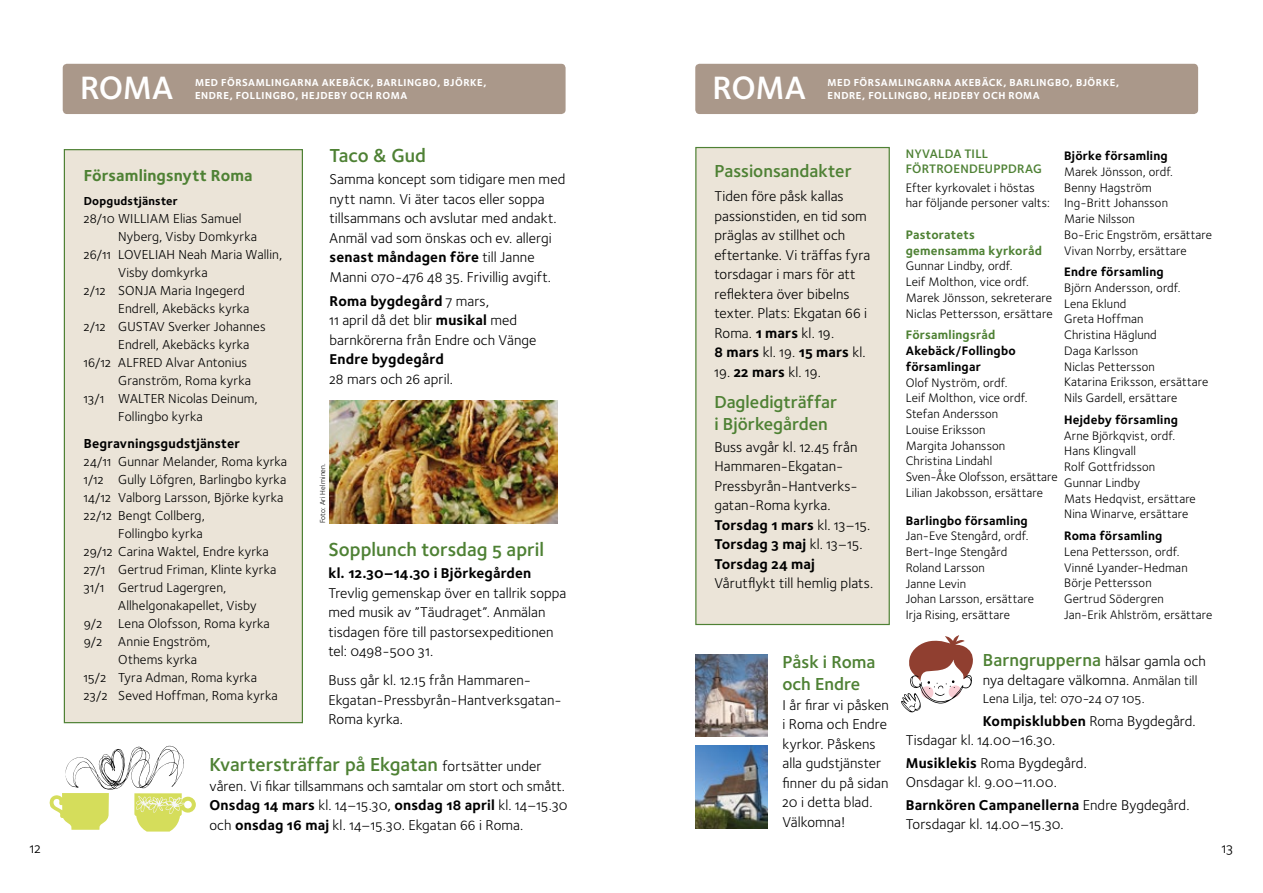
<style>
.page{position:relative;width:1263px;height:893px;background:#fff}
.page>*{position:absolute;margin:0;border:0;box-sizing:border-box;transform-origin:0 0}
.t1{font:33.45px "Foundry Sterling Demi OSF";letter-spacing:-.015em;color:#fff}
.t2{font:19.5px "Foundry Sterling Demi OSF";color:#4e8134}
.t3{font:18px/22.5px "Foundry Sterling Demi OSF";color:#4e8134}
.t4{font:16.5px "Foundry Sterling Bold OSF";letter-spacing:.005em;color:#4e8134}
.t5{font:14.7px/19.5px "Foundry Sterling Book OSF";letter-spacing:.005em;color:#000}
.t6{font:14.7px/19.5px "Foundry Sterling Bold OSF";letter-spacing:.01em;color:#000}
.t7{font:13.5px "Foundry Sterling Book OSF";letter-spacing:.01em;color:#000}
.t8{font:13.5px "Foundry Sterling Bold OSF";letter-spacing:.015em;color:#000}
.t9{font:12.75px/15.8px "Foundry Sterling Book OSF";letter-spacing:.01em;color:#000}
.t10{font:700 12.75px/15.8px "Foundry Sterling";letter-spacing:.015em;color:#000}
.t11{font:700 12.75px/15.8px "Foundry Sterling";letter-spacing:.015em;color:#4e8134}
.t12{font:12.75px/15px "Foundry Sterling Demi OSF";letter-spacing:.01em;color:#4e8134}
.t13{font:12px "Foundry Sterling Bold OSF";letter-spacing:.02em;color:#000}
.t14{font:10.5px/13.5px "Foundry Sterling Bold OSF";letter-spacing:.05em;color:#fff}
.t15{font:7.5px "Foundry Sterling Book OSF";letter-spacing:.025em;color:#000}
.s1{font-family:"Foundry Sterling Book OSF"}
.s2{font-family:"Foundry Sterling Bold OSF"}
.s3{font-family:"Foundry Sterling Book OSF";font-size:14.7px;color:#000}
.s4{font-family:"Foundry Sterling Demi OSF";font-size:18px;color:#4e8134}
.s5{font-size:13.5px}
</style>
<div class="page">
<div style="left:695px;top:147px;width:195px;height:478px;background:#ebe4d8;border:1px solid #4e8134"></div>
<div style="left:63px;top:64px;width:503px;height:50px;background:#aa988a;border-radius:4px"></div>
<div style="left:695px;top:64px;width:503px;height:50px;background:#aa988a;border-radius:4px"></div>
<div style="left:64px;top:149px;width:239px;height:574px;background:#ebe4d8;border:1px solid #4e8134"></div>
<svg style="left:50px;top:746px;width:146px;height:86px"></svg>
<img style="left:330px;top:401px;width:228px;height:122px">
<img style="left:695px;top:654px;width:73px;height:83px">
<img style="left:695px;top:745px;width:73px;height:83px">
<svg style="left:901px;top:635px;width:72px;height:77px"></svg>
<h1 class="t1" style="left:80px;top:64px;width:95px">ROMA</h1>
<p class="t14" style="left:195px;top:75px;width:293px">MED FÖRSAMLINGARNA AKEBÄCK, BARLINGBO, BJÖRKE,<br>ENDRE, FOLLINGBO, HEJDEBY OCH ROMA</p>
<h1 class="t1" style="left:713px;top:64px;width:95px">ROMA</h1>
<p class="t14" style="left:828px;top:75px;width:293px">MED FÖRSAMLINGARNA AKEBÄCK, BARLINGBO, BJÖRKE,<br>ENDRE, FOLLINGBO, HEJDEBY OCH ROMA</p>
<h2 class="t2" style="left:330px;top:142px;width:98px">Taco &amp; Gud</h2>
<p class="t5" style="left:330px;top:169px;width:237px">Samma koncept som tidigare men med nytt namn. Vi äter tacos eller soppa tillsammans och avslutar med andakt.<br>Anmäl vad som önskas och ev. allergi</p>
<p class="t6" style="left:330px;top:247px;width:207px">senast måndagen före <span class="s1">till Janne</span></p>
<p class="t5" style="left:330px;top:267px;width:223px">Manni 070-476 48 35. Frivillig avgift.</p>
<p class="t6" style="left:330px;top:291px;width:161px">Roma bygdegård <span class="s1">7 mars,</span></p>
<p class="t5" style="left:330px;top:310px;width:208px">11 april då det blir <span class="s2">musikal</span> med barnkörerna från Endre och Vänge</p>
<p class="t6" style="left:330px;top:349px;width:116px">Endre bygdegård</p>
<p class="t5" style="left:330px;top:369px;width:125px">28 mars och 26 april.</p>
<p class="t4" style="left:84px;top:163px;width:170px">Församlingsnytt Roma</p>
<p class="t13" style="left:84px;top:192px;width:96px">Dopgudstjänster</p>
<p class="t7" style="left:84px;top:209px;width:159px">28/10 WILLIAM Elias Samuel</p>
<p class="t7" style="left:118px;top:227px;width:140px">Nyberg, Visby Domkyrka</p>
<p class="t7" style="left:84px;top:245px;width:200px">26/11 LOVELIAH Neah Maria Wallin,</p>
<p class="t7" style="left:118px;top:263px;width:91px">Visby domkyrka</p>
<p class="t7" style="left:84px;top:281px;width:163px">2/12 SONJA Maria Ingegerd</p>
<p class="t7" style="left:118px;top:299px;width:133px">Endrell, Akebäcks kyrka</p>
<p class="t7" style="left:84px;top:317px;width:183px">2/12 GUSTAV Sverker Johannes</p>
<p class="t7" style="left:118px;top:335px;width:133px">Endrell, Akebäcks kyrka</p>
<p class="t7" style="left:84px;top:353px;width:165px">16/12 ALFRED Alvar Antonius</p>
<p class="t7" style="left:118px;top:371px;width:134px">Granström, Roma kyrka</p>
<p class="t7" style="left:84px;top:389px;width:176px">13/1 WALTER Nicolas Deinum,</p>
<p class="t7" style="left:118px;top:407px;width:86px">Follingbo kyrka</p>
<p class="t8" style="left:84px;top:434px;width:158px">Begravningsgudstjänster</p>
<p class="t7" style="left:84px;top:452px;width:205px">24/11 Gunnar Melander, Roma kyrka</p>
<p class="t7" style="left:84px;top:470px;width:204px">1/12 Gully Löfgren, Barlingbo kyrka</p>
<p class="t7" style="left:84px;top:488px;width:201px">14/12 Valborg Larsson, Björke kyrka</p>
<p class="t7" style="left:84px;top:506px;width:123px">22/12 Bengt Collberg,</p>
<p class="t7" style="left:118px;top:524px;width:86px">Follingbo kyrka</p>
<p class="t7" style="left:84px;top:542px;width:187px">29/12 Carina Waktel, Endre kyrka</p>
<p class="t7" style="left:84px;top:560px;width:194px">27/1 Gertrud Friman, Klinte kyrka</p>
<p class="t7" style="left:84px;top:578px;width:144px">31/1 Gertrud Lagergren,</p>
<p class="t7" style="left:118px;top:596px;width:140px">Allhelgonakapellet, Visby</p>
<p class="t7" style="left:84px;top:614px;width:188px">9/2 Lena Olofsson, Roma kyrka</p>
<p class="t7" style="left:84px;top:632px;width:128px">9/2 Annie Engström,</p>
<p class="t7" style="left:118px;top:650px;width:80px">Othems kyrka</p>
<p class="t7" style="left:84px;top:668px;width:175px">15/2 Tyra Adman, Roma kyrka</p>
<p class="t7" style="left:84px;top:686px;width:195px">23/2 Seved Hoffman, Roma kyrka</p>
<p class="t15" style="left:317px;top:523px;width:62px;rotate:-90deg">Foto: Ari Helminen.</p>
<h2 class="t2" style="left:328px;top:536px;width:217px">Sopplunch torsdag 5 april</h2>
<p class="t6" style="left:328px;top:563px;width:204px">kl. 12.30–14.30 i Björkegården</p>
<p class="t5" style="left:328px;top:582px;width:239px">Trevlig gemenskap över en tallrik soppa med musik av ”Täudraget”. Anmälan tisdagen före till pastorsexpeditionen tel: 0498-500 31.</p>
<p class="t5" style="left:328px;top:670px;width:235px">Buss går kl. 12.15 från Hammaren-<br>Ekgatan-Pressbyrån-Hantverksgatan-<br>Roma kyrka.</p>
<h2 class="t2" style="left:209px;top:751px;width:334px">Kvartersträffar på Ekgatan <span class="s3">fortsätter under</span></h2>
<p class="t5" style="left:209px;top:776px;width:357px">våren. Vi fikar tillsammans och samtalar om stort och smått.</p>
<p class="t6" style="left:209px;top:795px;width:360px">Onsdag 14 mars <span class="s1">kl. 14–15.30,</span> onsdag 18 april <span class="s1">kl. 14–15.30</span></p>
<p class="t5" style="left:209px;top:815px;width:315px">och <span class="s2">onsdag 16 maj</span> kl. 14–15.30. Ekgatan 66 i Roma.</p>
<p class="t3" style="left:714px;top:159px;width:139px">Passionsandakter</p>
<p class="t5" style="left:714px;top:186px;width:157px">Tiden före påsk kallas passionstiden, en tid som präglas av stillhet och eftertanke. Vi träffas fyra torsdagar i mars för att reflektera över bibelns texter. Plats: Ekgatan 66 i<br>Roma. <span class="s2">1 mars</span> kl. 19.</p>
<p class="t6" style="left:714px;top:342px;width:153px">8 mars <span class="s1">kl. 19.</span> 15 mars <span class="s1">kl.</span></p>
<p class="t5" style="left:714px;top:362px;width:108px">19. <span class="s2">22 mars</span> kl. 19.</p>
<p class="t3" style="left:714px;top:391px;width:124px;line-height:21.8px">Dagledigträffar i Björkegården</p>
<p class="t5" style="left:714px;top:437px;width:144px">Buss avgår kl. 12.45 från<br>Hammaren-Ekgatan-<br>Pressbyrån-Hantverks&shy;gatan-Roma kyrka.</p>
<p class="t6" style="left:714px;top:515px;width:158px">Torsdag 1 mars <span class="s1">kl. 13–15.<br></span>Torsdag 3 maj <span class="s1">kl. 13–15.<br></span>Torsdag 24 maj</p>
<p class="t5" style="left:714px;top:573px;width:160px">Vårutflykt till hemlig plats.</p>
<p class="t3" style="left:782px;top:650px;width:95px">Påsk i Roma och Endre</p>
<p class="t5" style="left:782px;top:694px;width:108px">I år firar vi påsken i Roma och Endre kyrkor. Påskens alla gudstjänster finner du på sidan<br>20 i detta blad.<br>Välkomna!</p>
<p class="t12" style="left:906px;top:146px;width:137px">NYVALDA TILL<br>FÖRTROENDEUPPDRAG</p>
<p class="t9" style="left:906px;top:179px;width:146px">Efter kyrkovalet i höstas har följande personer valts:</p>
<p class="t11" style="left:906px;top:226px;width:138px">Pastoratets gemensamma kyrkoråd</p>
<p class="t9" style="left:906px;top:258px;width:148px">Gunnar Lindby, ordf.<br>Leif Molthon, vice ordf.<br>Marek Jönsson, sekreterare<br>Niclas Pettersson, ersättare</p>
<p class="t11" style="left:906px;top:327px;width:91px">Församlingsråd</p>
<p class="t10" style="left:906px;top:343px;width:111px">Akebäck/Follingbo församlingar</p>
<p class="t9" style="left:906px;top:374px;width:153px">Olof Nyström, ordf.<br>Leif Molthon, vice ordf.<br>Stefan Andersson<br>Louise Eriksson<br>Margita Johansson<br>Christina Lindahl<br>Sven-Åke Olofsson, ersättare<br>Lilian Jakobsson, ersättare</p>
<p class="t10" style="left:906px;top:512px;width:124px">Barlingbo församling</p>
<p class="t9" style="left:906px;top:528px;width:130px">Jan-Eve Stengård, ordf.<br>Bert-Inge Stengård<br>Roland Larsson<br>Janne Levin<br>Johan Larsson, ersättare<br>Irja Rising, ersättare</p>
<p class="t10" style="left:1064px;top:147px;width:105px">Björke församling</p>
<p class="t9" style="left:1064px;top:163px;width:149px">Marek Jönsson, ordf.<br>Benny Hagström<br>Ing-Britt Johansson<br>Marie Nilsson<br>Bo-Eric Engström, ersättare<br>Vivan Norrby, ersättare</p>
<p class="t10" style="left:1064px;top:264px;width:101px">Endre församling</p>
<p class="t9" style="left:1064px;top:279px;width:146px">Björn Andersson, ordf.<br>Lena Eklund<br>Greta Hoffman<br>Christina Häglund<br>Daga Karlsson<br>Niclas Pettersson<br>Katarina Eriksson, ersättare<br>Nils Gardell, ersättare</p>
<p class="t10" style="left:1064px;top:411px;width:115px">Hejdeby församling</p>
<p class="t9" style="left:1064px;top:427px;width:133px">Arne Björkqvist, ordf.<br>Hans Klingvall<br>Rolf Gottfridsson<br>Gunnar Lindby<br>Mats Hedqvist, ersättare<br>Nina Winarve, ersättare</p>
<p class="t10" style="left:1064px;top:528px;width:100px">Roma församling</p>
<p class="t9" style="left:1064px;top:543px;width:150px">Lena Pettersson, ordf.<br>Vinné Lyander-Hedman<br>Börje Pettersson<br>Gertrud Södergren<br>Jan-Erik Ahlström, ersättare</p>
<p class="t5" style="left:983px;top:651px;width:225px"><span class="s4">Barngrupperna</span> hälsar gamla och nya deltagare välkomna. <span class="s5">Anmälan till</span></p>
<p class="t7" style="left:983px;top:689px;width:163px">Lena Lilja, tel: 070-24 07 105.</p>
<p class="t5" style="left:906px;top:711px;width:291px;text-indent:77px"><span class="s2">Kompisklubben</span> Roma Bygdegård.<br>Tisdagar kl. 14.00–16.30.</p>
<p class="t5" style="left:906px;top:753px;width:183px"><span class="s2">Musiklekis</span> Roma Bygdegård.<br>Onsdagar kl. 9.00–11.00.</p>
<p class="t6" style="left:906px;top:795px;width:285px">Barnkören Campanellerna <span class="s1">Endre Bygdegård.</span></p>
<p class="t5" style="left:906px;top:814px;width:159px">Torsdagar kl. 14.00–15.30.</p>
<p class="t5" style="left:30px;top:838px;width:12px">12</p>
<p class="t5" style="left:1222px;top:838px;width:13px">13</p>
</div>
